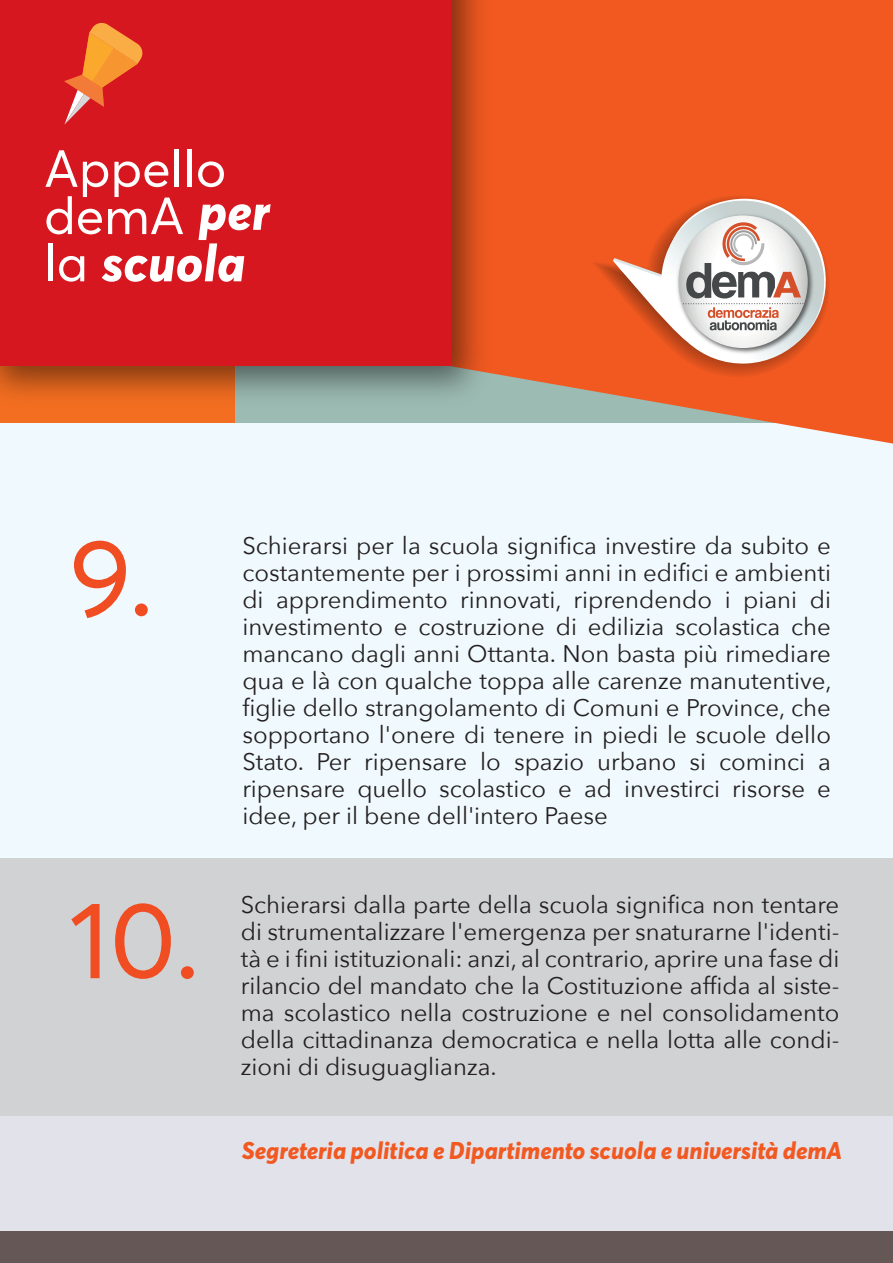
<style>
.page{position:relative;width:893px;height:1263px;background:#fff}
.page>*{position:absolute;margin:0;border:0;box-sizing:border-box;transform-origin:0 0}
.t1{font:108px "Averta Demo PE Cutted Demo";color:#f04d22}
.t2{font:51.45px/47.2px "Averta Demo PE Cutted Demo";color:#fff}
.t3{font:800 51.45px "Averta Demo PE";color:#fff}
.t4{font:24px/27px "Avenir Next";color:#231f20;text-align:justify}
.t5{font:800 24px "Averta Demo PE";color:#f15921}
.s1{font-family:"Averta Demo PE";font-weight:800}
.s2{font-family:"Averta Demo PE Cutted Demo";font-weight:400}
</style>
<div class="page">
<div style="left:0;top:346px;width:893px;height:513px;background:#f0f9fd"></div>
<div style="left:449px;top:0;width:444px;height:366px;background:#f15921"></div>
<div style="left:0;top:1092px;width:893px;height:144px;background:#e2e2eb"></div>
<div style="left:0;top:1231px;width:893px;height:32px;background:#645755"></div>
<div style="left:0;top:859px;width:893px;height:257px;background:#d1d2d4"></div>
<div style="left:0;top:366px;width:250px;height:57px;background:#f36e21"></div>
<div style="left:235px;top:365px;width:609px;height:58px;background:#9cbbb2"></div>
<svg style="left:501px;top:196px;width:392px;height:248px"></svg>
<img style="left:0;top:0;width:501px;height:397px">
<div style="left:0;top:0;width:450px;height:366px;background:#d7171f"></div>
<svg style="left:64px;top:23px;width:79px;height:102px"></svg>
<h2 class="t2" style="left:44px;top:145px;width:227px">Appello demA <span class="s1">per</span></h2>
<h2 class="t3" style="left:44px;top:232px;width:203px"><span class="s2">la</span> scuola</h2>
<h1 class="t1" style="left:69px;top:513px;width:86px">9.</h1>
<h1 class="t1" style="left:69px;top:876px;width:133px">10.</h1>
<p class="t4" style="left:242px;top:531px;width:591px">Schierarsi per la scuola significa investire da subito e costantemente per i prossimi anni in edifici e ambienti di apprendimento rinnovati, riprendendo i piani di investimento e costruzione di edilizia scolastica che mancano dagli anni Ottanta. Non basta più rimediare qua e là con qualche toppa alle carenze manutentive, figlie dello strangolamento di Comuni e Province, che sopportano l'onere di tenere in piedi le scuole dello Stato. Per ripensare lo spazio urbano si cominci a ripensare quello scolastico e ad investirci risorse e idee, per il bene dell'intero Paese</p>
<p class="t4" style="left:241px;top:890px;width:600px">Schierarsi dalla parte della scuola significa non tentare di strumentalizzare l'emergenza per snaturarne l'identi&shy;tà e i fini istituzionali: anzi, al contrario, aprire una fase di rilancio del mandato che la Costituzione affida al siste&shy;ma scolastico nella costruzione e nel consolidamento della cittadinanza democratica e nella lotta alle condi&shy;zioni di disuguaglianza.</p>
<p class="t5" style="left:242px;top:1136px;width:602px">Segreteria politica e Dipartimento scuola e università demA</p>
</div>
